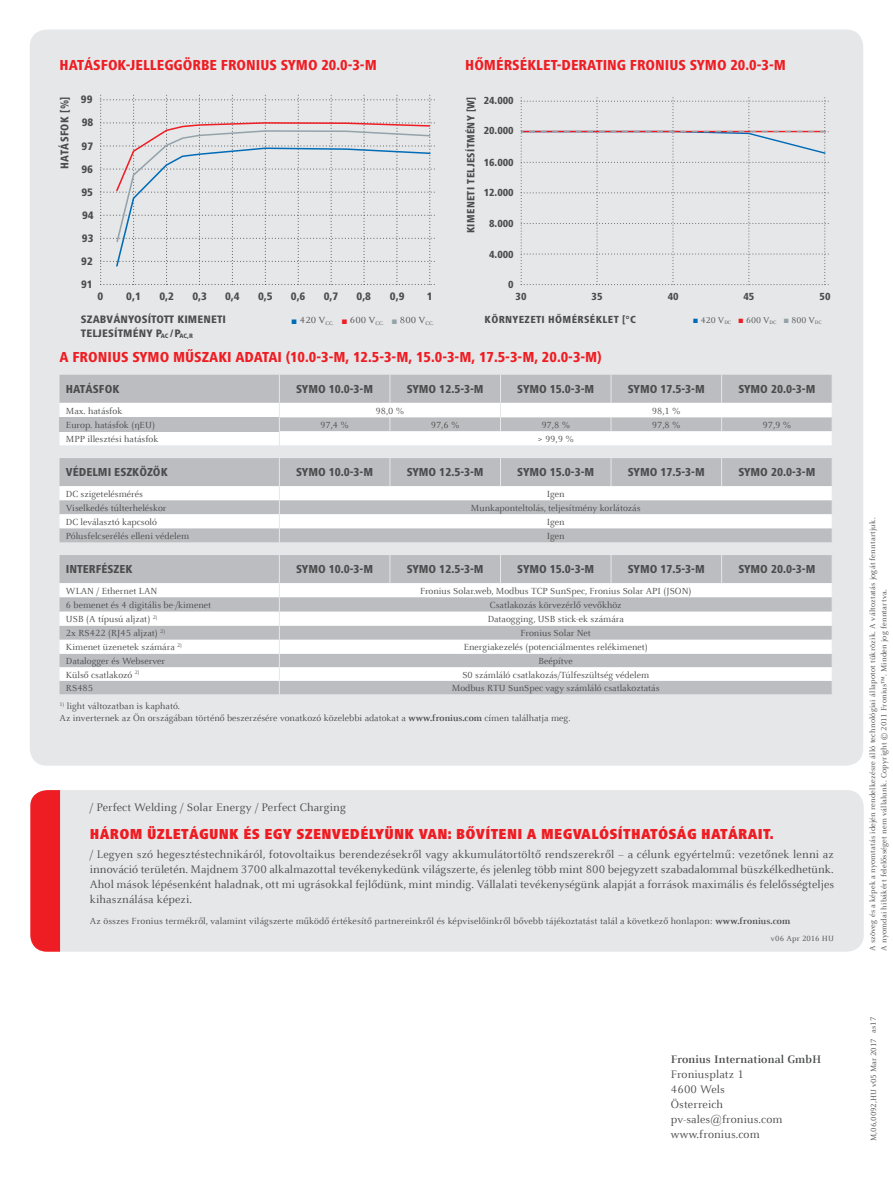
<style>
.page{position:relative;width:893px;height:1191px;background:#fff}
.page>*{position:absolute;margin:0;border:0;box-sizing:border-box;transform-origin:0 0}
.t1{font:800 condensed 15px "Frutiger Next LTW1 G";color:#ee1d23}
.t2{font:900 condensed 15px "Frutiger Next LTW1 G";letter-spacing:.02em;color:#ee1d23}
.t3{font:12px/15px "Celeste Offc Pro";letter-spacing:.01em;color:#4b4c4d;text-align:justify}
.t4{font:800 condensed 12px "Frutiger Next LTW1 G";color:#4b4c4d}
.t5{font:700 12px "Celeste Offc Pro";letter-spacing:.01em;color:#4b4c4d}
.t6{font:800 condensed 11.55px "Frutiger Next LTW1 G";letter-spacing:.03em;color:#4b4c4d}
.t7{font:800 condensed 11.25px/13.5px "Frutiger Next LTW1 G";letter-spacing:.01em;color:#4b4c4d}
.t8{font:800 condensed 10.95px "Frutiger Next LTW1 G";letter-spacing:.03em;color:#4b4c4d}
.t9{font:800 condensed 10.65px "Frutiger Next LTW1 G";color:#4b4c4d}
.t10{font:800 condensed 10.65px "Frutiger Next LTW1 G";letter-spacing:.03em;color:#4b4c4d}
.t11{font:9.75px/12px "Celeste Offc Pro";color:#4b4c4d}
.t12{font:9.3px "Celeste Offc Pro";color:#4b4c4d}
.t13{font:8.25px/11.2px "Celeste Offc Pro";letter-spacing:.02em;color:#4b4c4d}
.t14{font:8.25px "Celeste Offc Pro";color:#4b4c4d}
.s1{font-family:"Arial";color:#006cb7}
.s2{font-family:"Arial";color:#ee1d23}
.s3{font-family:"Arial";color:#94a2aa}
.s4{font-weight:700}
</style>
<div class="page">
<div style="left:30px;top:30px;width:833px;height:735px;background:#e6e7e9;border-radius:17px"></div>
<div style="left:60px;top:790px;width:804px;height:161px;background:#e6e7e9"></div>
<div style="left:30px;top:790px;width:30px;height:161px;background:#ee1d23"></div>
<svg style="left:100px;top:95px;width:335px;height:190px"></svg>
<svg style="left:520px;top:98px;width:309px;height:187px"></svg>
<svg style="left:60px;top:375px;width:772px;height:70px;background:#d7d7d9"></svg>
<svg style="left:60px;top:458px;width:772px;height:84px;background:#d2d3d5"></svg>
<div style="left:60px;top:555px;width:772px;height:139px;background:#bcbdc0"></div>
<svg style="left:60px;top:583px;width:772px;height:98px;background:#e2e3e4"></svg>
<svg style="left:390px;top:555px;width:1px;height:28px"></svg>
<svg style="left:500px;top:555px;width:1px;height:28px"></svg>
<svg style="left:611px;top:555px;width:1px;height:28px"></svg>
<svg style="left:721px;top:555px;width:1px;height:28px"></svg>
<svg style="left:279px;top:555px;width:1px;height:139px"></svg>
<h1 class="t1" style="left:60px;top:57px;width:84px">HATÁSFOK-JELLE</h1>
<h1 class="t1" style="left:164px;top:57px;width:214px">GGÖRBE FRONIUS SYMO 20.0-3-M</h1>
<h1 class="t1" style="left:465px;top:57px;width:322px">HŐMÉRSÉKLET-DERATING FRONIUS SYMO 20.0-3-M</h1>
<p class="t6" style="left:58px;top:169px;width:74px;rotate:-90deg">HATÁSFOK [%]</p>
<p class="t7" style="left:81px;top:93px;width:13px">99</p>
<p class="t7" style="left:82px;top:116px;width:13px">98</p>
<p class="t7" style="left:82px;top:139px;width:13px">97</p>
<p class="t7" style="left:81px;top:162px;width:13px">96</p>
<p class="t7" style="left:81px;top:185px;width:13px">95</p>
<p class="t7" style="left:82px;top:208px;width:13px">94</p>
<p class="t7" style="left:82px;top:231px;width:13px">93</p>
<p class="t7" style="left:81px;top:254px;width:13px">92</p>
<p class="t7" style="left:81px;top:277px;width:13px">91</p>
<p class="t7" style="left:97px;top:289px;width:7px">0</p>
<p class="t7" style="left:126px;top:289px;width:16px">0,1</p>
<p class="t7" style="left:159px;top:289px;width:16px">0,2</p>
<p class="t7" style="left:192px;top:289px;width:16px">0,3</p>
<p class="t7" style="left:225px;top:289px;width:16px">0,4</p>
<p class="t7" style="left:258px;top:289px;width:16px">0,5</p>
<p class="t7" style="left:291px;top:289px;width:16px">0,6</p>
<p class="t7" style="left:324px;top:289px;width:16px">0,7</p>
<p class="t7" style="left:356px;top:289px;width:16px">0,8</p>
<p class="t7" style="left:390px;top:289px;width:16px">0,9</p>
<p class="t7" style="left:427px;top:289px;width:7px">1</p>
<p class="t11" style="left:291px;top:314px;width:144px"><span class="s1">■</span> 420 V<sub>CC.</sub> <span class="s2">■</span> 600 V<sub>CC.</sub> <span class="s3">■</span> 800 V<sub>CC.</sub></p>
<p class="t7" style="left:81px;top:313px;width:147px">SZABVÁNYOSÍTOTT KIMENETI<br>TELJESÍTMÉNY P<sub>AC</sub> /P<sub>AC,R</sub></p>
<p class="t8" style="left:465px;top:233px;width:138px;rotate:-90deg">KIMENETI TELJESÍTMÉNY [W]</p>
<p class="t9" style="left:484px;top:94px;width:32px">24.000</p>
<p class="t9" style="left:484px;top:125px;width:32px">20.000</p>
<p class="t9" style="left:484px;top:156px;width:32px">16.000</p>
<p class="t9" style="left:484px;top:187px;width:32px">12.000</p>
<p class="t9" style="left:489px;top:217px;width:26px">8.000</p>
<p class="t9" style="left:489px;top:248px;width:26px">4.000</p>
<p class="t9" style="left:508px;top:278px;width:7px">0</p>
<p class="t9" style="left:516px;top:290px;width:12px">30</p>
<p class="t9" style="left:592px;top:290px;width:12px">35</p>
<p class="t9" style="left:668px;top:290px;width:12px">40</p>
<p class="t9" style="left:743px;top:290px;width:12px">45</p>
<p class="t9" style="left:819px;top:290px;width:12px">50</p>
<p class="t12" style="left:693px;top:314px;width:130px"><span class="s1">■</span> 420 V<sub>DC</sub> <span class="s2">■</span> 600 V<sub>DC</sub> <span class="s3">■</span> 800 V<sub>DC</sub></p>
<p class="t10" style="left:485px;top:313px;width:153px">KÖRNYEZETI HŐMÉRSÉKLET [°C</p>
<h1 class="t1" style="left:60px;top:348px;width:544px">A FRONIUS SYMO MŰSZAKI ADATAI (10.0-3-M, 12.5-3-M, 15.0-3-M, 17.5-3-M, 20.0-3-M)</h1>
<p class="t4" style="left:66px;top:382px;width:15px">HATÁSFOK</p>
<p class="t4" style="left:296px;top:382px;width:78px">SYMO 10.0-3-M</p>
<p class="t4" style="left:407px;top:382px;width:78px">SYMO 12.5-3-M</p>
<p class="t4" style="left:517px;top:382px;width:78px">SYMO 15.0-3-M</p>
<p class="t4" style="left:628px;top:382px;width:78px">SYMO 17.5-3-M</p>
<p class="t4" style="left:738px;top:382px;width:78px">SYMO 20.0-3-M</p>
<p class="t11" style="left:66px;top:404px;width:58px">Max. hatásfok</p>
<p class="t11" style="left:375px;top:404px;width:30px">98,0 %</p>
<p class="t11" style="left:652px;top:404px;width:30px">98,1 %</p>
<p class="t11" style="left:66px;top:419px;width:91px">Europ. hatásfok (ηEU)</p>
<p class="t11" style="left:320px;top:419px;width:30px">97,4 %</p>
<p class="t11" style="left:431px;top:419px;width:30px">97,6 %</p>
<p class="t11" style="left:541px;top:419px;width:30px">97,8 %</p>
<p class="t11" style="left:652px;top:419px;width:30px">97,8 %</p>
<p class="t11" style="left:762px;top:419px;width:30px">97,9 %</p>
<p class="t11" style="left:66px;top:433px;width:94px">MPP illesztési hatásfok</p>
<p class="t11" style="left:538px;top:433px;width:38px">&gt; 99,9 %</p>
<p class="t4" style="left:66px;top:465px;width:102px">VÉDELMI ESZKÖZÖK</p>
<p class="t4" style="left:296px;top:465px;width:78px">SYMO 10.0-3-M</p>
<p class="t4" style="left:407px;top:465px;width:78px">SYMO 12.5-3-M</p>
<p class="t4" style="left:517px;top:465px;width:78px">SYMO 15.0-3-M</p>
<p class="t4" style="left:628px;top:465px;width:78px">SYMO 17.5-3-M</p>
<p class="t4" style="left:738px;top:465px;width:78px">SYMO 20.0-3-M</p>
<p class="t11" style="left:66px;top:487px;width:79px">DC szigetelésmérés</p>
<p class="t11" style="left:547px;top:487px;width:20px">Igen</p>
<p class="t11" style="left:66px;top:501px;width:102px">Viselkedés túlterheléskor</p>
<p class="t11" style="left:471px;top:501px;width:171px">Munkaponteltolás, teljesítmény korlátozás</p>
<p class="t11" style="left:66px;top:515px;width:93px">DC leválasztó kapcsoló</p>
<p class="t11" style="left:547px;top:515px;width:20px">Igen</p>
<p class="t11" style="left:66px;top:529px;width:125px">Pólusfelcserélés elleni védelem</p>
<p class="t11" style="left:547px;top:529px;width:20px">Igen</p>
<p class="t4" style="left:66px;top:562px;width:67px">INTERFÉSZEK</p>
<p class="t4" style="left:296px;top:562px;width:78px">SYMO 10.0-3-M</p>
<p class="t4" style="left:407px;top:562px;width:78px">SYMO 12.5-3-M</p>
<p class="t4" style="left:517px;top:562px;width:78px">SYMO 15.0-3-M</p>
<p class="t4" style="left:628px;top:562px;width:78px">SYMO 17.5-3-M</p>
<p class="t4" style="left:738px;top:562px;width:78px">SYMO 20.0-3-M</p>
<p class="t11" style="left:66px;top:584px;width:93px">WLAN / Ethernet LAN</p>
<p class="t11" style="left:420px;top:584px;width:273px">Fronius Solar.web, Modbus TCP SunSpec, Fronius Solar API (JSON)</p>
<p class="t11" style="left:66px;top:599px;width:147px">6 bemenet és 4 digitális be-/kimenet</p>
<p class="t11" style="left:490px;top:599px;width:133px">Csatlakozás körvezérlő vevőkhöz</p>
<p class="t11" style="left:66px;top:613px;width:93px">USB (A típusú aljzat) <sup>2)</sup></p>
<p class="t11" style="left:488px;top:613px;width:138px">Dataogging, USB stick-ek számára</p>
<p class="t11" style="left:66px;top:627px;width:101px">2x RS422 (RJ45 aljzat) <sup>2)</sup></p>
<p class="t11" style="left:520px;top:627px;width:72px">Fronius Solar Net</p>
<p class="t11" style="left:66px;top:641px;width:118px">Kimenet üzenetek számára <sup>2)</sup></p>
<p class="t11" style="left:464px;top:641px;width:186px">Energiakezelés (potenciálmentes relékimenet)</p>
<p class="t11" style="left:66px;top:655px;width:101px">Datalogger és Webserver</p>
<p class="t11" style="left:539px;top:655px;width:36px">Beépítve</p>
<p class="t11" style="left:66px;top:668px;width:75px">Külső csatlakozó <sup>2)</sup></p>
<p class="t11" style="left:462px;top:668px;width:188px">S0 számláló csatlakozás/Túlfeszültség védelem</p>
<p class="t11" style="left:66px;top:682px;width:29px">RS485</p>
<p class="t11" style="left:452px;top:682px;width:209px">Modbus RTU SunSpec vagy számláló csatlakoztatás</p>
<p class="t11" style="left:60px;top:700px;width:512px"><sup>1)</sup> light változatban is kapható.<br>Az inverternek az Ön országában történő beszerzésére vonatkozó közelebbi adatokat a <span class="s4">www.fronius.com</span> címen találhatja meg.</p>
<p class="t3" style="left:90px;top:800px;width:258px">/ Perfect Welding / Solar Energy / Perfect Charging</p>
<h1 class="t2" style="left:90px;top:825px;width:685px">HÁROM ÜZLETÁGUNK ÉS EGY SZENVEDÉLYÜNK VAN: BŐVÍTENI A MEGVALÓSÍTHATÓSÁG HATÁRAIT.</h1>
<p class="t3" style="left:90px;top:847px;width:746px">/ Legyen szó hegesztéstechnikáról, fotovoltaikus berendezésekről vagy akkumulátortöltő rendszerekről − a célunk egyértelmű: vezetőnek lenni az innováció területén. Majdnem 3700 alkalmazottal tevékenykedünk világszerte, és jelenleg több mint 800 bejegyzett szabadalommal büszkélkedhetünk.<br>Ahol mások lépésenként haladnak, ott mi ugrásokkal fejlődünk, mint mindig. Vállalati tevékenységünk alapját a források maximális és felelősségteljes kihasználása képezi.</p>
<p class="t11" style="left:90px;top:915px;width:702px">Az összes Fronius termékről, valamint világszerte működő értékesítő partnereinkről és képviselőinkről bővebb tájékoztatást talál a következő honlapon: <span class="s4">www.fronius.com</span></p>
<p class="t13" style="left:771px;top:932px;width:65px">v06 Apr 2016 HU</p>
<p class="t5" style="left:671px;top:1051px;width:152px">Fronius International GmbH</p>
<p class="t3" style="left:671px;top:1066px;width:113px;text-align:left">Froniusplatz 1<br>4600 Wels<br>Österreich pv-sales@fronius.com www.fronius.com</p>
<p class="t13" style="left:867px;top:951px;width:435px;rotate:-90deg">A szöveg és a képek a nyomtatás idején rendelkezésre álló technológiai állapotot tükrözik. A változtatás jogát fenntartjuk.<br>A nyomdai hibákért felelősséget nem vállalunk. Copyright © 2011 Fronius™. Minden jog fenntartva.</p>
<p class="t13" style="left:868px;top:1032px;width:17px;rotate:-90deg">as17</p>
<p class="t14" style="left:869px;top:1140px;width:104px;rotate:-90deg">M,06,0092,HU v05 Mar 2017</p>
</div>
